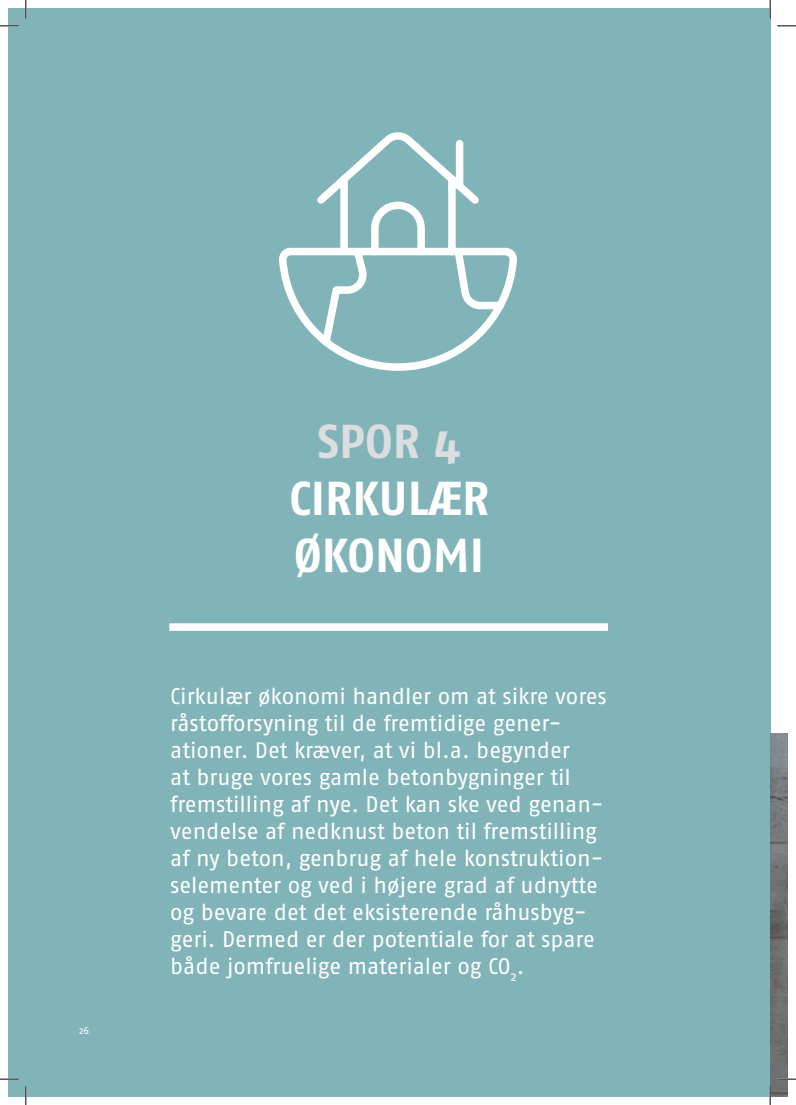
<style>
.page{position:relative;width:796px;height:1105px;background:#fff}
.page>*{position:absolute;margin:0;border:0;box-sizing:border-box;transform-origin:0 0}
.t1{font:700 47.5px "Fago No";color:#fff}
.t2{font:700 47.5px "Fago No";color:#dcdddf}
.t3{font:22.5px/27px "Fago No";letter-spacing:-.005em;color:#fff}
.t4{font:10px "Fago No";color:#fff}
</style>
<div class="page">
<div style="left:8px;top:8px;width:762px;height:1088px;background:#80b4b9"></div>
<div style="left:169px;top:623px;width:439px;height:7px;background:#fff"></div>
<img style="left:770px;top:733px;width:18px;height:363px">
<svg style="left:279px;top:132px;width:238px;height:239px"></svg>
<svg style="left:0;top:25px;width:19px;height:2px"></svg>
<svg style="left:777px;top:25px;width:19px;height:2px"></svg>
<svg style="left:0;top:1078px;width:19px;height:1px"></svg>
<svg style="left:777px;top:1077px;width:19px;height:2px"></svg>
<svg style="left:25px;top:0;width:2px;height:19px"></svg>
<svg style="left:25px;top:1086px;width:2px;height:18px"></svg>
<svg style="left:769px;top:0;width:2px;height:19px"></svg>
<svg style="left:769px;top:1085px;width:2px;height:19px"></svg>
<p class="t4" style="left:79px;top:1024px;width:12px">26</p>
<p class="t2" style="left:317px;top:413px;width:145px">SPOR 4</p>
<p class="t1" style="left:289px;top:470px;width:202px">CIRKULÆR</p>
<p class="t1" style="left:294px;top:527px;width:191px">ØKONOMI</p>
<p class="t3" style="left:170px;top:681px;width:438px">Cirkulær økonomi handler om at sikre vores råstofforsyning til de fremtidige gener&shy;ationer. Det kræver, at vi bl.a. begynder<br>at bruge vores gamle betonbygninger til fremstilling af nye. Det kan ske ved genan&shy;vendelse af nedknust beton til fremstilling af ny beton, genbrug af hele konstruktion&shy;selementer og ved i højere grad af udnytte og bevare det det eksisterende råhusbyg&shy;geri. Dermed er der potentiale for at spare både jomfruelige materialer og CO<sub>2</sub>.</p>
</div>
